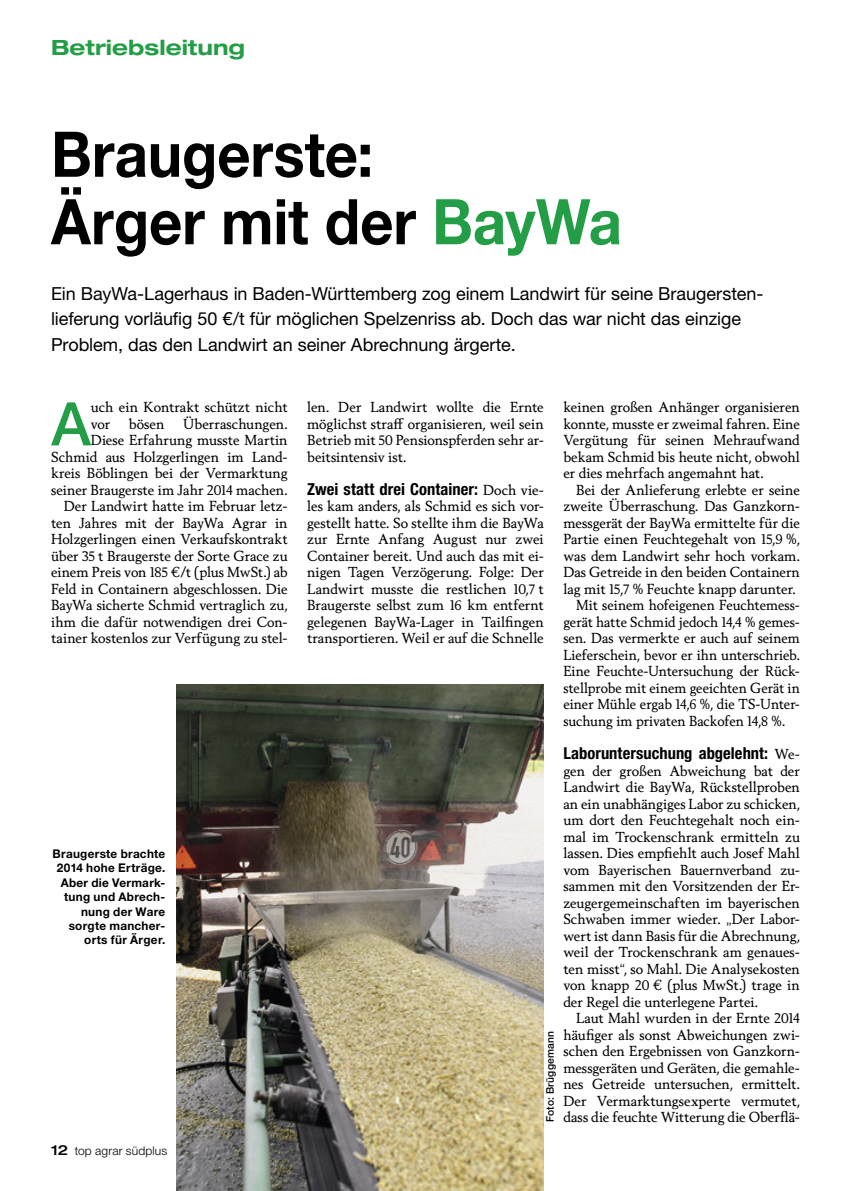
<style>
.page{position:relative;width:851px;height:1191px;background:#fff}
.page>*{position:absolute;margin:0;border:0;box-sizing:border-box;transform-origin:0 0}
.t1{font:700 63px/67.5px "Helvetica Neue LT Pro";color:#000;scale:.92 1}
.t2{font:500 60.15px "Helvetica Neue LT Pro";color:#239e46}
.t3{font:700 expanded 21px "Helvetica Neue LT Pro";color:#239e46}
.t4{font:18px/25.5px "Helvetica Neue LT Pro";letter-spacing:-.005em;color:#000}
.t5{font:700 condensed 16.5px "Helvetica Neue LT Pro";color:#000}
.t6{font:13.95px/16.5px "Berling Nova Text Pro";color:#000;text-align:justify}
.t7{font:13.95px "Berling Nova Text Pro";color:#000;scale:.96 1}
.t8{font:700 12px/14.4px "Helvetica Neue LT Pro";letter-spacing:.025em;color:#000;text-align:right}
.t9{font:300 12px "Helvetica Neue LT Pro";letter-spacing:.015em;color:#000}
.t10{font:500 10.5px "Helvetica Neue LT Pro";letter-spacing:.02em;color:#000}
.s1{color:#239e46}
.s2{font-weight:500;font-stretch:expanded;font-size:13.95px}
.s3{font-family:"Berling Nova Text Pro";font-weight:400;font-stretch:normal;font-size:13.95px}
</style>
<div class="page">
<img style="left:176px;top:684px;width:367px;height:507px">
<h3 class="t3" style="left:51px;top:34px;width:195px">Betriebsleitung</h3>
<h1 class="t1" style="left:51px;top:119px;width:622px">Braugerste:<br>Ärger mit der <span class="s1">BayWa</span></h1>
<p class="t4" style="left:51px;top:280px;width:713px">Ein BayWa-Lagerhaus in Baden-Württemberg zog einem Landwirt für seine Braugersten&shy;lieferung vorläufig 50 €/t für möglichen Spelzenriss ab. Doch das war nicht das einzige<br>Problem, das den Landwirt an seiner Abrechnung ärgerte.</p>
<h2 class="t2" style="left:51px;top:388px;width:41px">A</h2>
<p class="t6" style="left:91px;top:399px;width:198px">uch ein Kontrakt schützt nicht vor</p>
<p class="t6" style="left:51px;top:415px;width:238px;text-align:right">Überraschungen.<br>Diese Erfahrung musste Martin Schmid aus Holzgerlingen im Land&shy;kreis Böblingen bei der Vermarktung seiner Braugerste im Jahr 2014 machen.<br>Der Landwirt hatte im Februar letz&shy;ten Jahres mit der BayWa Agrar in Holzgerlingen einen Verkaufskontrakt über 35 t Braugerste der Sorte Grace zu einem Preis von 185 €/t (plus MwSt.) ab Feld in Containern abgeschlossen. Die BayWa sicherte Schmid vertraglich zu, ihm die dafür notwendigen drei Con&shy;tainer kostenlos zur Verfügung zu stel-</p>
<p class="t6" style="left:129px;top:415px;width:37px">bösen</p>
<p class="t8" style="left:52px;top:846px;width:114px">Braugerste brachte<br>2014 hohe Erträge.<br>Aber die Vermark&shy;tung und Abrech&shy;nung der Ware sorgte mancher&shy;orts für Ärger.</p>
<p class="t9" style="left:51px;top:1143px;width:118px"><span class="s2">12</span> top agrar südplus</p>
<p class="t6" style="left:563px;top:399px;width:238px">keinen großen Anhänger organisieren konnte, musste er zweimal fahren. Eine Vergütung für seinen Mehraufwand bekam Schmid bis heute nicht, obwohl er dies mehrfach angemahnt hat.</p>
<p class="t6" style="left:576px;top:481px;width:225px">Bei der Anlieferung erlebte er seine</p>
<p class="t6" style="left:563px;top:498px;width:238px">zweite Überraschung. Das Ganzkorn-</p>
<p class="t6" style="left:563px;top:514px;width:238px">messgerät der BayWa ermittelte für die</p>
<p class="t6" style="left:563px;top:531px;width:238px">Partie einen Feuchtegehalt von 15,9 %,</p>
<p class="t6" style="left:563px;top:547px;width:238px">was dem Landwirt sehr hoch vorkam.</p>
<p class="t6" style="left:563px;top:564px;width:238px">Das Getreide in den beiden Containern</p>
<p class="t6" style="left:563px;top:580px;width:234px">lag mit 15,7 % Feuchte knapp darunter.</p>
<p class="t7" style="left:576px;top:596px;width:234px">Mit seinem hofeigenen Feuchtemess-</p>
<p class="t7" style="left:563px;top:613px;width:248px">gerät hatte Schmid jedoch 14,4 % gemes-</p>
<p class="t7" style="left:563px;top:629px;width:248px">sen. Das vermerkte er auch auf seinem</p>
<p class="t7" style="left:563px;top:646px;width:248px">Lieferschein, bevor er ihn unterschrieb.</p>
<p class="t7" style="left:563px;top:662px;width:248px">Eine Feuchte-Untersuchung der Rück-</p>
<p class="t7" style="left:563px;top:679px;width:248px">stellprobe mit einem geeichten Gerät in</p>
<p class="t7" style="left:563px;top:695px;width:248px">einer Mühle ergab 14,6 %, die TS-Unter-</p>
<p class="t7" style="left:563px;top:712px;width:233px">suchung im privaten Backofen 14,8 %.</p>
<p class="t5" style="left:563px;top:743px;width:238px">Laboruntersuchung abgelehnt: <span class="s3">We-</span></p>
<p class="t6" style="left:563px;top:762px;width:238px">gen der großen Abweichung bat der Landwirt die BayWa, Rückstellproben an ein unabhängiges Labor zu schicken, um dort den Feuchtegehalt noch ein&shy;mal im Trockenschrank ermitteln zu lassen. Dies empfiehlt auch Josef Mahl vom Bayerischen Bauernverband zu&shy;sammen mit den Vorsitzenden der Er&shy;zeugergemeinschaften im bayerischen Schwaben immer wieder. „Der Labor&shy;wert ist dann Basis für die Abrechnung, weil der Trockenschrank am genaues&shy;ten misst“, so Mahl. Die Analysekosten von knapp 20 € (plus MwSt.) trage in der Regel die unterlegene Partei.</p>
<p class="t6" style="left:563px;top:1009px;width:238px;text-indent:13px">Laut Mahl wurden in der Ernte 2014 häufiger als sonst Abweichungen zwi&shy;schen den Ergebnissen von Ganzkorn&shy;messgeräten und Geräten, die gemahle&shy;nes Getreide untersuchen, ermittelt.<br>Der Vermarktungsexperte vermutet,</p>
<p class="t6" style="left:307px;top:399px;width:238px">len. Der Landwirt wollte die Ernte möglichst straff organisieren, weil sein Betrieb mit 50 Pensionspferden sehr ar&shy;beitsintensiv ist.</p>
<p class="t5" style="left:307px;top:479px;width:238px">Zwei statt drei Container: <span class="s3">Doch vie-</span></p>
<p class="t6" style="left:307px;top:498px;width:238px">les kam anders, als Schmid es sich vor&shy;gestellt hatte. So stellte ihm die BayWa zur Ernte Anfang August nur zwei Container bereit. Und auch das mit ei&shy;nigen Tagen Verzögerung. Folge: Der Landwirt musste die restlichen 10,7 t Braugerste selbst zum 16 km entfernt gelegenen BayWa-Lager in Tailfingen transportieren. Weil er auf die Schnelle</p>
<p class="t10" style="left:543px;top:1122px;width:93px;rotate:-90deg">Foto: Brüggemann</p>
<p class="t6" style="left:563px;top:1108px;width:238px">dass die feuchte Witterung die Oberflä-</p>
</div>
